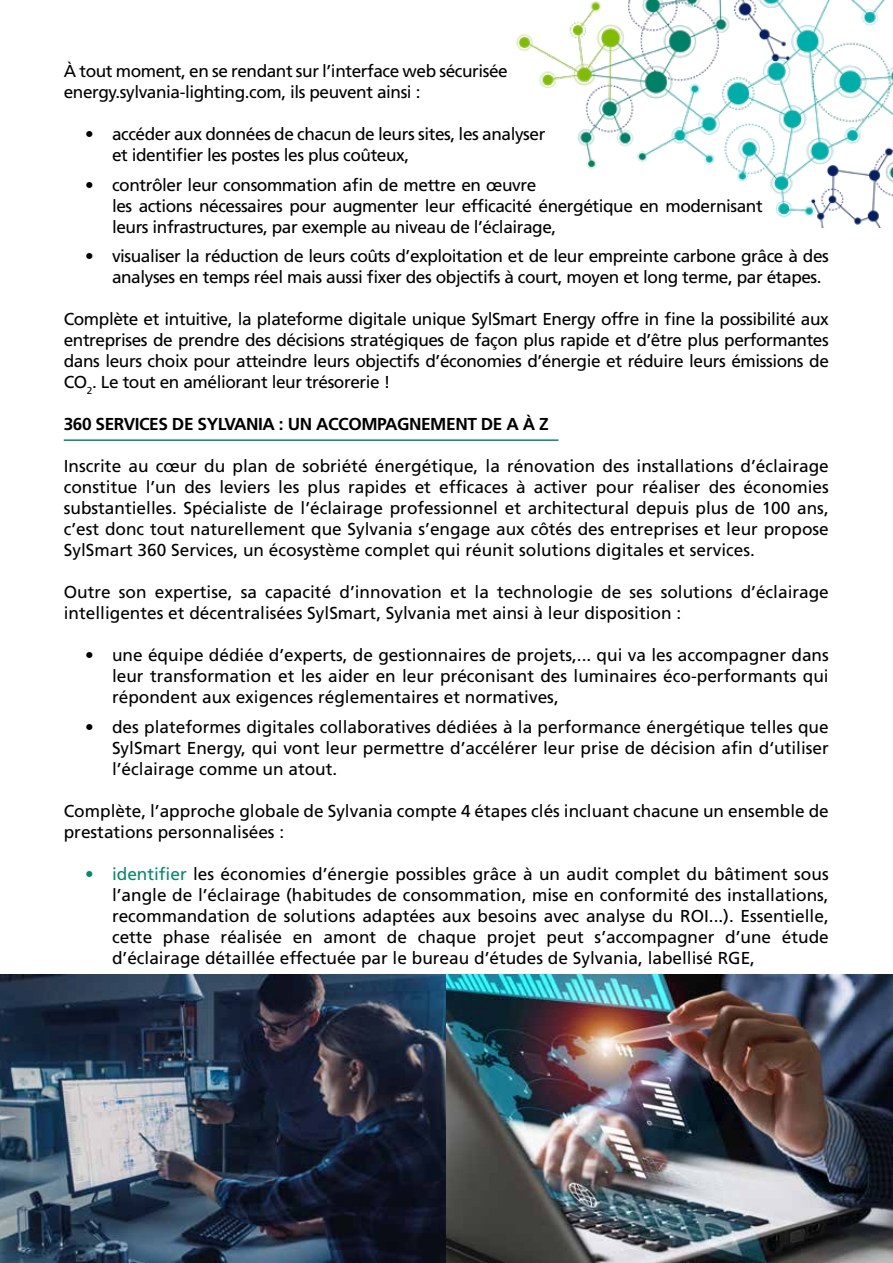
<style>
.page{position:relative;width:893px;height:1263px;background:#fff}
.page>*{position:absolute;margin:0;border:0;box-sizing:border-box;transform-origin:0 0}
.t1{font:17.25px/21px "Frutiger";letter-spacing:-.025em;color:#000;text-align:justify}
.t2{font:17.25px/21px "Frutiger";color:#000}
.t3{font:700 17.25px "Frutiger";letter-spacing:-.025em;color:#000}
.s1{color:#008a69}
</style>
<div class="page">
<img style="left:516px;top:0;width:377px;height:227px">
<img style="left:0;top:974px;width:893px;height:289px">
<hr style="left:64px;top:439px;width:494px;height:2px;background:#008a69">
<p class="t1" style="left:64px;top:61px;width:446px">À tout moment, en se rendant sur l’interface web sécurisée energy.sylvania-lighting.com, ils peuvent ainsi :</p>
<p class="t1" style="left:112px;top:124px;width:435px;text-indent:-27px">• accéder aux données de chacun de leurs sites, les analyser et identifier les postes les plus coûteux,</p>
<p class="t1" style="left:112px;top:174px;width:652px;text-align:left;text-indent:-27px">• contrôler leur consommation afin de mettre en œuvre<br>les actions nécessaires pour augmenter leur efficacité énergétique en modernisant leurs infrastructures, par exemple au niveau de l’éclairage,</p>
<p class="t1" style="left:112px;top:246px;width:718px;text-indent:-27px">• visualiser la réduction de leurs coûts d’exploitation et de leur empreinte carbone grâce à des analyses en temps réel mais aussi fixer des objectifs à court, moyen et long terme, par étapes.</p>
<p class="t1" style="left:64px;top:309px;width:767px">Complète et intuitive, la plateforme digitale unique SylSmart Energy offre in fine la possibilité aux entreprises de prendre des décisions stratégiques de façon plus rapide et d’être plus performantes dans leurs choix pour atteindre leurs objectifs d’économies d’énergie et réduire leurs émissions de CO<sub>2</sub>. Le tout en améliorant leur trésorerie !</p>
<p class="t3" style="left:64px;top:414px;width:486px">360 SERVICES DE SYLVANIA : UN ACCOMPAGNEMENT DE A À Z</p>
<p class="t1" style="left:64px;top:456px;width:767px">Inscrite au cœur du plan de sobriété énergétique, la rénovation des installations d’éclairage constitue l’un des leviers les plus rapides et efficaces à activer pour réaliser des économies substantielles. Spécialiste de l’éclairage professionnel et architectural depuis plus de 100 ans, c’est donc tout naturellement que Sylvania s’engage aux côtés des entreprises et leur propose SylSmart 360 Services, un écosystème complet qui réunit solutions digitales et services.</p>
<p class="t2" style="left:64px;top:582px;width:767px">Outre son expertise, sa capacité d’innovation et la technologie de ses solutions d’éclairage intelligentes et décentralisées SylSmart, Sylvania met ainsi à leur disposition :</p>
<p class="t1" style="left:112px;top:645px;width:718px;text-indent:-27px">• une équipe dédiée d’experts, de gestionnaires de projets,... qui va les accompagner dans leur transformation et les aider en leur préconisant des luminaires éco-performants qui répondent aux exigences réglementaires et normatives,</p>
<p class="t1" style="left:112px;top:716px;width:718px;text-indent:-27px">• des plateformes digitales collaboratives dédiées à la performance énergétique telles que SylSmart Energy, qui vont leur permettre d’accélérer leur prise de décision afin d‘utiliser l’éclairage comme un atout.</p>
<p class="t2" style="left:64px;top:800px;width:767px">Complète, l’approche globale de Sylvania compte 4 étapes clés incluant chacune un ensemble de prestations personnalisées :</p>
<p class="t1" style="left:112px;top:863px;width:718px;text-indent:-27px"><span class="s1">• identifier</span> les économies d’énergie possibles grâce à un audit complet du bâtiment sous l’angle de l’éclairage (habitudes de consommation, mise en conformité des installations, recommandation de solutions adaptées aux besoins avec analyse du ROI...). Essentielle, cette phase réalisée en amont de chaque projet peut s’accompagner d’une étude d’éclairage détaillée effectuée par le bureau d’études de Sylvania, labellisé RGE,</p>
</div>
